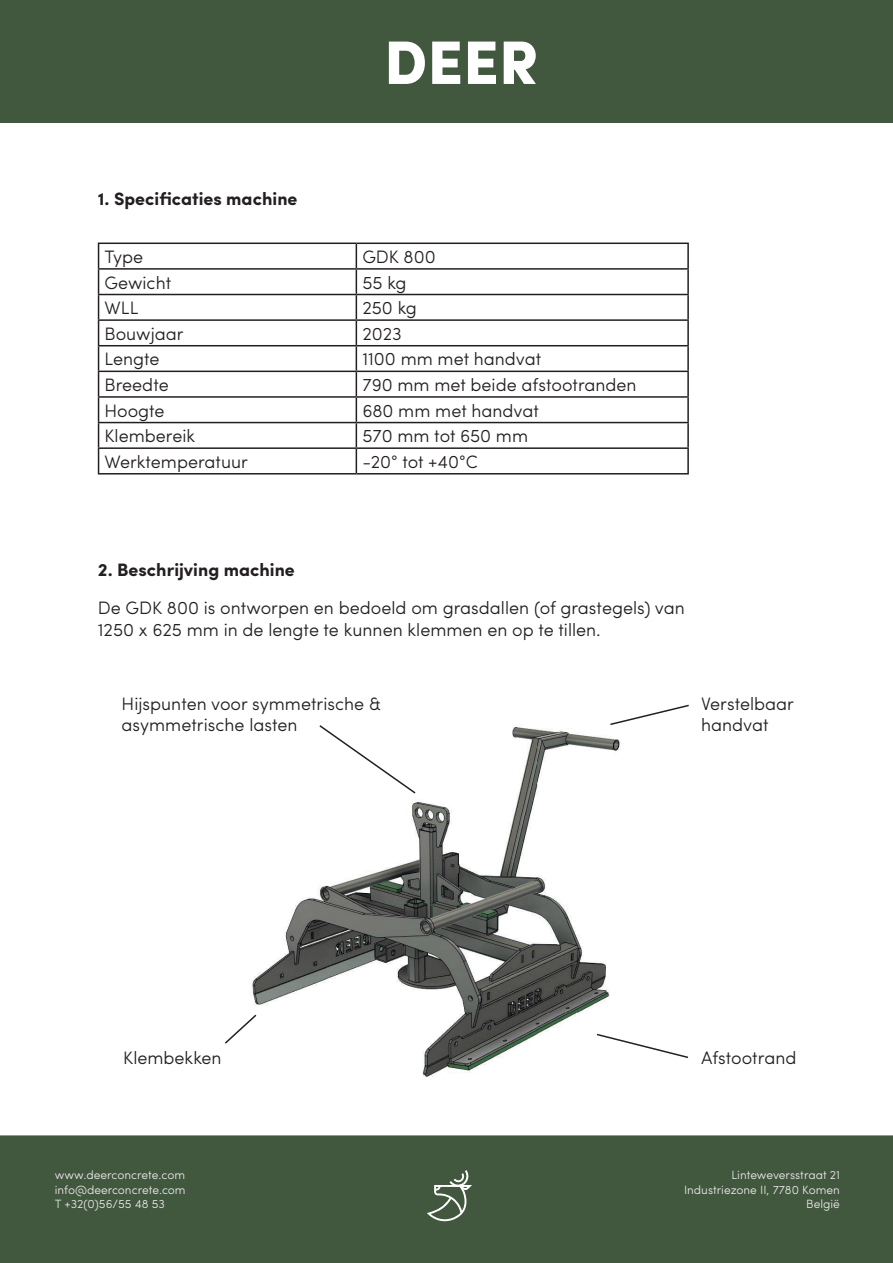
<style>
.page{position:relative;width:893px;height:1263px;background:#fff}
.page>*{position:absolute;margin:0;border:0;box-sizing:border-box;transform-origin:0 0}
.t1{font:900 61.5px "Sofia Pro";color:#fff}
.t2{font:300 18px/21.6px "Sofia Pro";color:#231f20}
.t3{font:700 18px "Sofia Pro";color:#231f20}
.t4{font:300 12px/14.4px "Sofia Pro";color:#e9e9e9;text-align:right}
</style>
<div class="page">
<div style="left:0;top:1135px;width:893px;height:128px;background:#41573e"></div>
<div style="left:0;top:0;width:893px;height:123px;background:#41573e"></div>
<svg style="left:427px;top:1170px;width:45px;height:51px;background:#647661"></svg>
<hr style="left:98px;top:243px;width:258px;height:1px;background:#231f20">
<hr style="left:356px;top:243px;width:333px;height:1px;background:#231f20">
<hr style="left:687px;top:244px;width:2px;height:24px;background:#231f20">
<hr style="left:98px;top:268px;width:258px;height:2px;background:#231f20">
<hr style="left:356px;top:268px;width:333px;height:2px;background:#231f20">
<hr style="left:687px;top:270px;width:2px;height:24px;background:#231f20">
<hr style="left:98px;top:294px;width:258px;height:1px;background:#231f20">
<hr style="left:356px;top:294px;width:333px;height:1px;background:#231f20">
<hr style="left:687px;top:295px;width:2px;height:24px;background:#231f20">
<hr style="left:98px;top:319px;width:258px;height:2px;background:#231f20">
<hr style="left:356px;top:319px;width:333px;height:2px;background:#231f20">
<hr style="left:687px;top:321px;width:2px;height:24px;background:#231f20">
<hr style="left:98px;top:345px;width:258px;height:1px;background:#231f20">
<hr style="left:356px;top:345px;width:333px;height:1px;background:#231f20">
<hr style="left:687px;top:346px;width:2px;height:25px;background:#231f20">
<hr style="left:98px;top:371px;width:258px;height:1px;background:#231f20">
<hr style="left:356px;top:371px;width:333px;height:1px;background:#231f20">
<hr style="left:687px;top:372px;width:2px;height:24px;background:#231f20">
<hr style="left:98px;top:396px;width:258px;height:2px;background:#231f20">
<hr style="left:356px;top:396px;width:333px;height:2px;background:#231f20">
<hr style="left:687px;top:398px;width:2px;height:24px;background:#231f20">
<hr style="left:98px;top:422px;width:258px;height:1px;background:#231f20">
<hr style="left:356px;top:422px;width:333px;height:1px;background:#231f20">
<hr style="left:687px;top:423px;width:2px;height:24px;background:#231f20">
<hr style="left:98px;top:447px;width:258px;height:2px;background:#231f20">
<svg style="left:98px;top:244px;width:1px;height:229px"></svg>
<hr style="left:356px;top:447px;width:333px;height:2px;background:#231f20">
<svg style="left:356px;top:244px;width:1px;height:229px"></svg>
<hr style="left:687px;top:449px;width:2px;height:24px;background:#231f20">
<hr style="left:98px;top:473px;width:258px;height:1px;background:#231f20">
<hr style="left:356px;top:473px;width:333px;height:1px;background:#231f20">
<img style="left:250px;top:726px;width:371px;height:351px">
<svg style="left:318px;top:725px;width:99px;height:70px"></svg>
<svg style="left:610px;top:704px;width:79px;height:21px"></svg>
<svg style="left:225px;top:1013px;width:33px;height:32px"></svg>
<svg style="left:595px;top:1033px;width:93px;height:26px"></svg>
<p class="t3" style="left:98px;top:185px;width:201px">1. Specificaties machine</p>
<h1 class="t1" style="left:384px;top:14px;width:156px">DEER</h1>
<p class="t2" style="left:105px;top:245px;width:40px">Type</p>
<p class="t2" style="left:362px;top:245px;width:75px">GDK 800</p>
<p class="t2" style="left:105px;top:270px;width:68px">Gewicht</p>
<p class="t2" style="left:362px;top:270px;width:46px">55 kg</p>
<p class="t2" style="left:105px;top:296px;width:35px">WLL</p>
<p class="t2" style="left:362px;top:296px;width:56px">250 kg</p>
<p class="t2" style="left:105px;top:321px;width:81px">Bouwjaar</p>
<p class="t2" style="left:362px;top:321px;width:41px">2023</p>
<p class="t2" style="left:105px;top:347px;width:57px">Lengte</p>
<p class="t2" style="left:362px;top:347px;width:180px">1100 mm met handvat</p>
<p class="t2" style="left:105px;top:373px;width:66px">Breedte</p>
<p class="t2" style="left:362px;top:373px;width:276px">790 mm met beide afstootranden</p>
<p class="t2" style="left:105px;top:398px;width:62px">Hoogte</p>
<p class="t2" style="left:362px;top:398px;width:178px">680 mm met handvat</p>
<p class="t2" style="left:105px;top:424px;width:92px">Klembereik</p>
<p class="t2" style="left:362px;top:424px;width:167px">570 mm tot 650 mm</p>
<p class="t2" style="left:105px;top:450px;width:145px">Werktemperatuur</p>
<p class="t2" style="left:362px;top:450px;width:117px">-20° tot +40°C</p>
<p class="t3" style="left:98px;top:556px;width:199px">2. Beschrijving machine</p>
<p class="t2" style="left:98px;top:596px;width:588px">De GDK 800 is ontworpen en bedoeld om grasdallen (of grastegels) van<br>1250 x 625 mm in de lengte te kunnen klemmen en op te tillen.</p>
<p class="t2" style="left:122px;top:691px;width:261px">Hijspunten voor symmetrische &amp; asymmetrische lasten</p>
<p class="t2" style="left:701px;top:691px;width:94px">Verstelbaar handvat</p>
<p class="t2" style="left:123px;top:1046px;width:100px">Klembekken</p>
<p class="t2" style="left:701px;top:1046px;width:97px">Afstootrand</p>
<p class="t4" style="left:55px;top:1167px;width:132px;text-align:justify">www.deerconcrete.com info@deerconcrete.com T +32(0)56/55 48 53</p>
<p class="t4" style="left:684px;top:1167px;width:157px">Linteweversstraat 21<br>Industriezone II, 7780 Komen<br>België</p>
</div>
